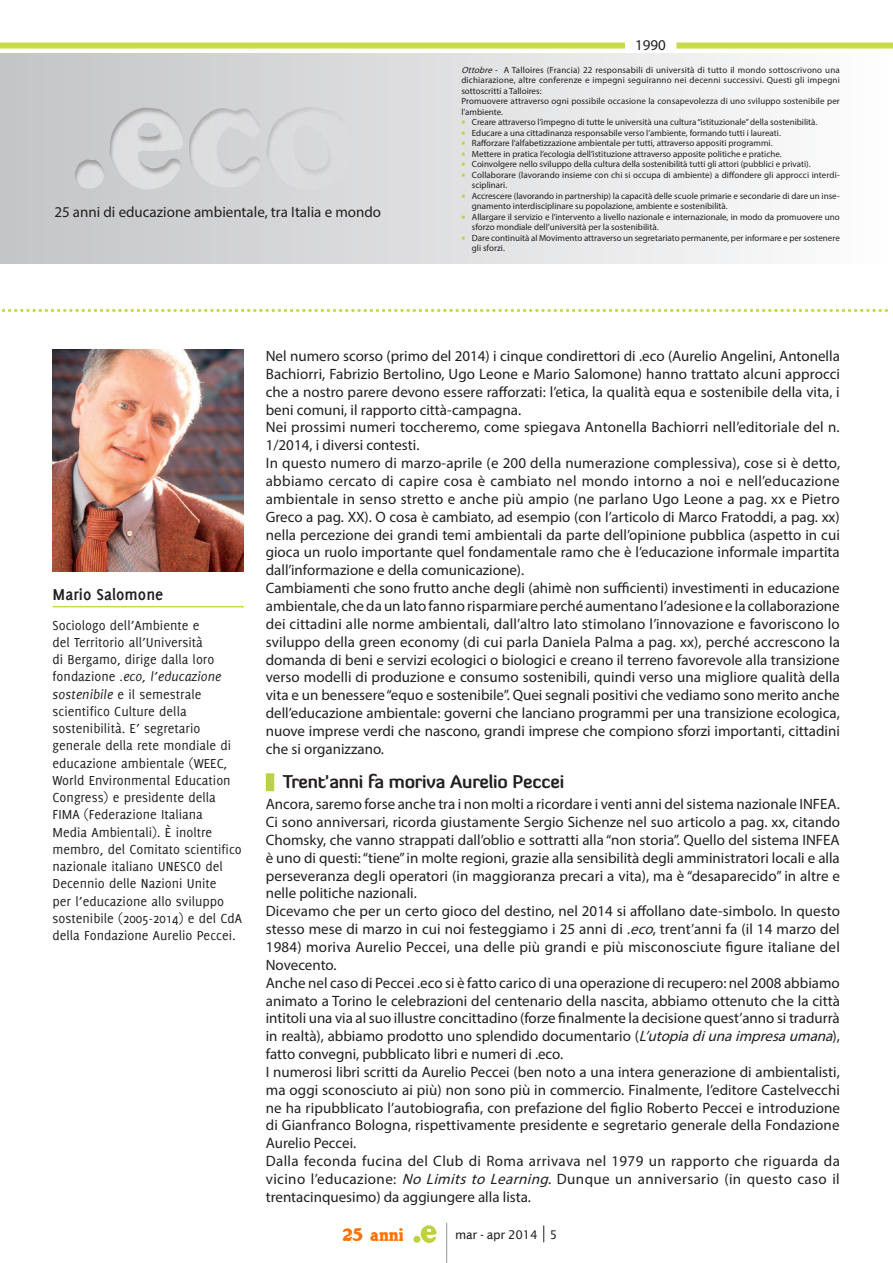
<style>
.page{position:relative;width:893px;height:1263px;background:#fff}
.page>*{position:absolute;margin:0;border:0;box-sizing:border-box;transform-origin:0 0}
._04__TITOLETTI{font:700 18px "Diavlo";letter-spacing:-.01em;color:#231f20}
._11_1_autore_nome{font:700 17.25px "Delicious";color:#231f20}
.Normale{font:15px/17.9px "Myriad Pro";color:#231f20;text-align:justify}
.Normale-2{font:900 15px "Gorilla";color:#ff7100}
._11_2_autore_testo{font:14.25px/17.2px "Delicious";color:#231f20}
.t1{font:12px "Lucida Sans";letter-spacing:-.025em;color:#231f20}
.Normale-3{font:9px/10.5px "Myriad Pro";color:#231f20}
.s1{font-style:italic}
.s2{font-family:"Delicious";color:#bed140}
</style>
<div class="page">
<hr style="left:446px;top:1223px;width:1px;height:40px;background:#939598">
<img style="left:414px;top:1226px;width:22px;height:16px">
<svg style="left:543px;top:1225px;width:1px;height:17px"></svg>
<div style="left:0;top:53px;width:893px;height:210px;background:linear-gradient(to right,#c3c4c6,#fdfdfe)"></div>
<div style="left:0;top:43px;width:653px;height:6px;background:#c7da49"></div>
<div style="left:625px;top:39px;width:51px;height:13px;background:#fff"></div>
<div style="left:72px;top:28px;width:478px;height:232px;background:#231f20;opacity:.75"></div>
<div style="left:676px;top:43px;width:217px;height:6px;background:#c7da49"></div>
<svg style="left:2px;top:309px;width:886px;height:3px"></svg>
<div style="left:266px;top:773px;width:8px;height:18px;background:#bed140"></div>
<hr style="left:53px;top:606px;width:191px;height:1px;background:#c7da49">
<img style="left:53px;top:350px;width:191px;height:221px">
<p class="Normale" style="left:54px;top:202px;width:328px">25 anni di educazione ambientale, tra Italia e mondo</p>
<p class="Normale" style="left:635px;top:36px;width:32px">1990</p>
<p class="Normale-3" style="left:461px;top:64px;width:380px;text-align:justify"><span class="s1">Ottobre</span>- A Talloires (Francia) 22 responsabili di università di tutto il mondo sottoscrivono una dichiarazione, altre conferenze e impegni seguiranno nei decenni successivi. Questi gli impegni sottoscritti a Talloires:</p>
<p class="Normale-3" style="left:461px;top:96px;width:380px">Promuovere attraverso ogni possibile occasione la consapevolezza di uno sviluppo sostenibile per l’ambiente.</p>
<p class="Normale-3" style="left:461px;top:117px;width:358px"><span class="s2">∏</span> Creare attraverso l’impegno di tutte le università una cultura “istituzionale” della sostenibilità.</p>
<p class="Normale-3" style="left:461px;top:127px;width:321px"><span class="s2">∏</span> Educare a una cittadinanza responsabile verso l’ambiente, formando tutti i laureati.</p>
<p class="Normale-3" style="left:461px;top:138px;width:313px"><span class="s2">∏</span> Rafforzare l’alfabetizzazione ambientale per tutti, attraverso appositi programmi.</p>
<p class="Normale-3" style="left:461px;top:148px;width:322px"><span class="s2">∏</span> Mettere in pratica l’ecologia dell’istituzione attraverso apposite politiche e pratiche.</p>
<p class="Normale-3" style="left:461px;top:159px;width:351px"><span class="s2">∏</span> Coinvolgere nello sviluppo della cultura della sostenibilità tutti gli attori (pubblici e privati).</p>
<p class="Normale-3" style="left:472px;top:169px;width:369px;text-indent:-10px"><span class="s2">∏</span> Collaborare (lavorando insieme con chi si occupa di ambiente) a diffondere gli approcci interdi&shy;sciplinari.</p>
<p class="Normale-3" style="left:472px;top:190px;width:369px;text-indent:-10px"><span class="s2">∏</span> Accrescere (lavorando in partnership) la capacità delle scuole primarie e secondarie di dare un inse&shy;gnamento interdisciplinare su popolazione, ambiente e sostenibilità.</p>
<p class="Normale-3" style="left:472px;top:211px;width:369px;text-indent:-10px"><span class="s2">∏</span> Allargare il servizio e l’intervento a livello nazionale e internazionale, in modo da promuovere uno sforzo mondiale dell’università per la sostenibilità.</p>
<p class="Normale-3" style="left:472px;top:232px;width:369px;text-indent:-10px"><span class="s2">∏</span> Dare continuità al Movimento attraverso un segretariato permanente, per informare e per sostenere gli sforzi.</p>
<p class="_11_1_autore_nome" style="left:53px;top:584px;width:112px">Mario Salomone</p>
<p class="_11_2_autore_testo" style="left:53px;top:616px;width:191px">Sociologo dell’Ambiente e<br>del Territorio all’Università<br>di Bergamo, dirige dalla loro fondazione <span class="s1">.eco, l’educazione sostenibile</span> e il semestrale scientifico Culture della sostenibilità. E’ segretario generale della rete mondiale di educazione ambientale (WEEC,<br>World Environmental Education<br>Congress) e presidente della<br>FIMA (Federazione Italiana<br>Media Ambientali). È inoltre membro, del Comitato scientifico nazionale italiano UNESCO del<br>Decennio delle Nazioni Unite<br>per l’educazione allo sviluppo sostenibile (2005-2014) e del CdA della Fondazione Aurelio Peccei.</p>
<p class="Normale" style="left:266px;top:347px;width:576px">Nel numero scorso (primo del 2014) i cinque condirettori di .eco (Aurelio Angelini, Antonella Bachiorri, Fabrizio Bertolino, Ugo Leone e Mario Salomone) hanno trattato alcuni approcci che a nostro parere devono essere rafforzati: l’etica, la qualità equa e sostenibile della vita, i beni comuni, il rapporto città-campagna.</p>
<p class="Normale" style="left:266px;top:418px;width:575px">Nei prossimi numeri toccheremo, come spiegava Antonella Bachiorri nell’editoriale del n.<br>1/2014, i diversi contesti.</p>
<p class="Normale" style="left:266px;top:454px;width:576px">In questo numero di marzo-aprile (e 200 della numerazione complessiva), cose si è detto, abbiamo cercato di capire cosa è cambiato nel mondo intorno a noi e nell’educazione ambientale in senso stretto e anche più ampio (ne parlano Ugo Leone a pag. xx e Pietro Greco a pag. XX). O cosa è cambiato, ad esempio (con l’articolo di Marco Fratoddi, a pag. xx) nella percezione dei grandi temi ambientali da parte dell’opinione pubblica (aspetto in cui gioca un ruolo importante quel fondamentale ramo che è l’educazione informale impartita dall’informazione e della comunicazione).</p>
<p class="Normale" style="left:266px;top:579px;width:576px">Cambiamenti che sono frutto anche degli (ahimè non sufficienti) investimenti in educazione ambientale, che da un lato fanno risparmiare perché aumentano l’adesione e la collaborazione dei cittadini alle norme ambientali, dall’altro lato stimolano l’innovazione e favoriscono lo sviluppo della green economy (di cui parla Daniela Palma a pag. xx), perché accrescono la domanda di beni e servizi ecologici o biologici e creano il terreno favorevole alla transizione verso modelli di produzione e consumo sostenibili, quindi verso una migliore qualità della vita e un benessere “equo e sostenibile”. Quei segnali positivi che vediamo sono merito anche dell’educazione ambientale: governi che lanciano programmi per una transizione ecologica, nuove imprese verdi che nascono, grandi imprese che compiono sforzi importanti, cittadini che si organizzano.</p>
<p class="_04__TITOLETTI" style="left:283px;top:770px;width:283px">Trent’anni fa moriva Aurelio Peccei</p>
<p class="Normale" style="left:266px;top:795px;width:576px">Ancora, saremo forse anche tra i non molti a ricordare i venti anni del sistema nazionale INFEA.<br>Ci sono anniversari, ricorda giustamente Sergio Sichenze nel suo articolo a pag. xx, citando Chomsky, che vanno strappati dall’oblio e sottratti alla “non storia”. Quello del sistema INFEA è uno di questi: “tiene” in molte regioni, grazie alla sensibilità degli amministratori locali e alla perseveranza degli operatori (in maggioranza precari a vita), ma è “desaparecido” in altre e nelle politiche nazionali.</p>
<p class="Normale" style="left:266px;top:902px;width:576px">Dicevamo che per un certo gioco del destino, nel 2014 si affollano date-simbolo. In questo stesso mese di marzo in cui noi festeggiamo i 25 anni di <span class="s1">.eco</span>, trent’anni fa (il 14 marzo del 1984) moriva Aurelio Peccei, una delle più grandi e più misconosciute figure italiane del Novecento.</p>
<p class="Normale" style="left:266px;top:973px;width:576px">Anche nel caso di Peccei .eco si è fatto carico di una operazione di recupero: nel 2008 abbiamo animato a Torino le celebrazioni del centenario della nascita, abbiamo ottenuto che la città intitoli una via al suo illustre concittadino (forze finalmente la decisione quest’anno si tradurrà in realtà), abbiamo prodotto uno splendido documentario (<span class="s1">L’utopiadiunaimpresaumana</span>), fatto convegni, pubblicato libri e numeri di .eco.</p>
<p class="Normale" style="left:266px;top:1063px;width:576px">I numerosi libri scritti da Aurelio Peccei (ben noto a una intera generazione di ambientalisti, ma oggi sconosciuto ai più) non sono più in commercio. Finalmente, l’editore Castelvecchi ne ha ripubblicato l’autobiografia, con prefazione del figlio Roberto Peccei e introduzione di Gianfranco Bologna, rispettivamente presidente e segretario generale della Fondazione Aurelio Peccei.</p>
<p class="Normale" style="left:266px;top:1152px;width:576px">Dalla feconda fucina del Club di Roma arrivava nel 1979 un rapporto che riguarda da vicino l’educazione: <span class="s1">No Limitsto Learning</span>. Dunque un anniversario (in questo caso il trentacinquesimo) da aggiungere alla lista.</p>
<p class="Normale-2" style="left:343px;top:1223px;width:62px">25 anni</p>
<p class="t1" style="left:455px;top:1228px;width:104px">mar - apr 2014 5</p>
</div>
